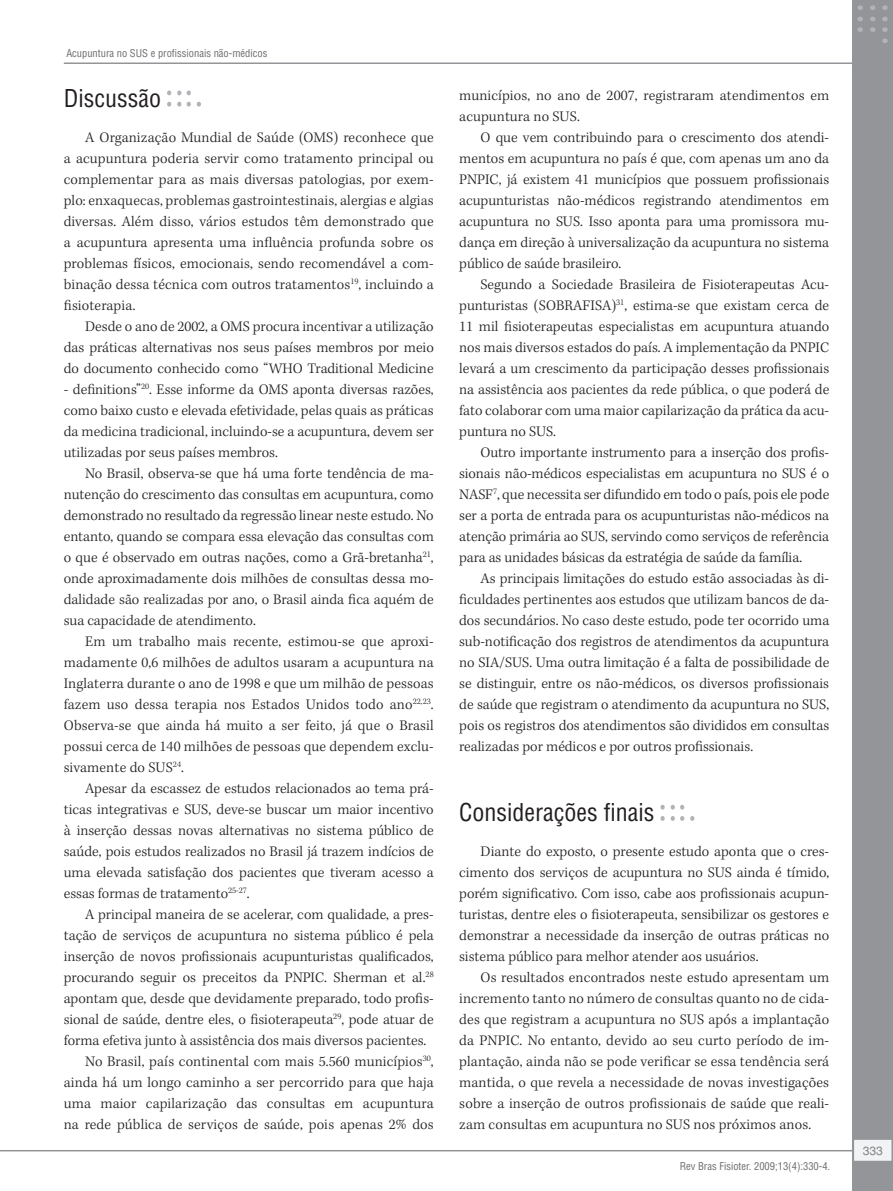
<style>
.page{position:relative;width:893px;height:1191px;background:#fff}
.page>*{position:absolute;margin:0;border:0;box-sizing:border-box;transform-origin:0 0}
.z04_0_Sub1{font:condensed 24px "Helvetica LT Std";color:#231f20}
.z05_0_texto_txt{font:300 15px/21px "Kepler Std";color:#231f20;text-align:justify}
.t1{font:12px "Helvetica LT Std";color:#808285}
.t2{font:condensed 10.5px "Helvetica LT Std";color:#6c6d70}
</style>
<div class="page">
<svg style="left:197px;top:102px;width:4px;height:5px"></svg>
<svg style="left:187px;top:102px;width:4px;height:5px"></svg>
<svg style="left:177px;top:102px;width:4px;height:5px"></svg>
<svg style="left:167px;top:102px;width:4px;height:5px"></svg>
<svg style="left:187px;top:90px;width:4px;height:5px"></svg>
<svg style="left:177px;top:90px;width:4px;height:5px"></svg>
<svg style="left:167px;top:90px;width:4px;height:5px"></svg>
<svg style="left:690px;top:816px;width:4px;height:5px"></svg>
<svg style="left:671px;top:816px;width:13px;height:5px"></svg>
<svg style="left:660px;top:816px;width:5px;height:5px"></svg>
<svg style="left:671px;top:804px;width:13px;height:5px"></svg>
<svg style="left:660px;top:804px;width:5px;height:5px"></svg>
<hr style="left:0;top:1150px;width:879px;height:1px;background:#939598">
<hr style="left:64px;top:62px;width:810px;height:2px;background:#939598">
<div style="left:853px;top:0;width:40px;height:1191px;background:#939598"></div>
<div style="left:853px;top:1139px;width:39px;height:22px;background:#f2f3f4"></div>
<div style="left:853px;top:1138px;width:40px;height:24px;border:2px solid #939598"></div>
<svg style="left:857px;top:27px;width:6px;height:5px"></svg>
<svg style="left:857px;top:17px;width:6px;height:4px"></svg>
<svg style="left:857px;top:5px;width:6px;height:5px"></svg>
<svg style="left:870px;top:27px;width:5px;height:5px"></svg>
<svg style="left:870px;top:17px;width:5px;height:4px"></svg>
<svg style="left:870px;top:5px;width:5px;height:5px"></svg>
<svg style="left:882px;top:27px;width:6px;height:5px"></svg>
<svg style="left:882px;top:38px;width:6px;height:5px"></svg>
<svg style="left:882px;top:17px;width:6px;height:4px"></svg>
<svg style="left:882px;top:5px;width:6px;height:5px"></svg>
<p class="t2" style="left:66px;top:46px;width:202px">Acupuntura no SUS e profissionais não-médicos</p>
<p class="z04_0_Sub1" style="left:64px;top:83px;width:99px">Discussão</p>
<p class="z05_0_texto_txt" style="left:64px;top:127px;width:371px;text-indent:21px">A Organização Mundial de Saúde (OMS) reconhece que a acupuntura poderia servir como tratamento principal ou complementar para as mais diversas patologias, por exem&shy;plo: enxaquecas, problemas gastrointestinais, alergias e algias diversas. Além disso, vários estudos têm demonstrado que a acupuntura apresenta uma influência profunda sobre os problemas físicos, emocionais, sendo recomendável a com&shy;binação dessa técnica com outros tratamentos<sup>19</sup>, incluindo a fisioterapia.</p>
<p class="z05_0_texto_txt" style="left:64px;top:316px;width:371px;text-indent:21px">Desde o ano de 2002, a OMS procura incentivar a utilização das práticas alternativas nos seus países membros por meio do documento conhecido como “WHO Traditional Medicine</p>
<p class="z05_0_texto_txt" style="left:64px;top:379px;width:371px">- definitions”<sup>20</sup>. Esse informe da OMS aponta diversas razões, como baixo custo e elevada efetividade, pelas quais as práticas da medicina tradicional, incluindo-se a acupuntura, devem ser utilizadas por seus países membros.</p>
<p class="z05_0_texto_txt" style="left:64px;top:463px;width:371px;text-indent:21px">No Brasil, observa-se que há uma forte tendência de ma&shy;nutenção do crescimento das consultas em acupuntura, como demonstrado no resultado da regressão linear neste estudo. No entanto, quando se compara essa elevação das consultas com o que é observado em outras nações, como a Grã-bretanha<sup>21</sup>, onde aproximadamente dois milhões de consultas dessa mo&shy;dalidade são realizadas por ano, o Brasil ainda fica aquém de sua capacidade de atendimento.</p>
<p class="z05_0_texto_txt" style="left:64px;top:631px;width:371px;text-indent:21px">Em um trabalho mais recente, estimou-se que aproxi&shy;madamente 0,6 milhões de adultos usaram a acupuntura na Inglaterra durante o ano de 1998 e que um milhão de pessoas fazem uso dessa terapia nos Estados Unidos todo ano<sup>22,23</sup>.<br>Observa-se que ainda há muito a ser feito, já que o Brasil possui cerca de 140 milhões de pessoas que dependem exclu&shy;sivamente do SUS<sup>24</sup>.</p>
<p class="z05_0_texto_txt" style="left:64px;top:778px;width:371px;text-indent:21px">Apesar da escassez de estudos relacionados ao tema prá&shy;ticas integrativas e SUS, deve-se buscar um maior incentivo à inserção dessas novas alternativas no sistema público de saúde, pois estudos realizados no Brasil já trazem indícios de uma elevada satisfação dos pacientes que tiveram acesso a essas formas de tratamento<sup>25-27</sup>.</p>
<p class="z05_0_texto_txt" style="left:64px;top:904px;width:371px;text-indent:21px">A principal maneira de se acelerar, com qualidade, a pres&shy;tação de serviços de acupuntura no sistema público é pela inserção de novos profissionais acupunturistas qualificados, procurando seguir os preceitos da PNPIC. Sherman et al.<sup>28 </sup>apontam que, desde que devidamente preparado, todo profis&shy;sional de saúde, dentre eles, o fisioterapeuta<sup>29</sup>, pode atuar de forma efetiva junto à assistência dos mais diversos pacientes.</p>
<p class="z05_0_texto_txt" style="left:64px;top:1051px;width:371px;text-indent:21px">No Brasil, país continental com mais 5.560 municípios<sup>30</sup>, ainda há um longo caminho a ser percorrido para que haja uma maior capilarização das consultas em acupuntura na rede pública de serviços de saúde, pois apenas 2% dos</p>
<p class="z05_0_texto_txt" style="left:459px;top:85px;width:371px">municípios, no ano de 2007, registraram atendimentos em acupuntura no SUS.</p>
<p class="z05_0_texto_txt" style="left:459px;top:127px;width:371px;text-indent:21px">O que vem contribuindo para o crescimento dos atendi&shy;mentos em acupuntura no país é que, com apenas um ano da PNPIC, já existem 41 municípios que possuem profissionais acupunturistas não-médicos registrando atendimentos em acupuntura no SUS. Isso aponta para uma promissora mu&shy;dança em direção à universalização da acupuntura no sistema público de saúde brasileiro.</p>
<p class="z05_0_texto_txt" style="left:459px;top:274px;width:371px;text-indent:21px">Segundo a Sociedade Brasileira de Fisioterapeutas Acu&shy;punturistas (SOBRAFISA)<sup>31</sup>, estima-se que existam cerca de 11 mil fisioterapeutas especialistas em acupuntura atuando nos mais diversos estados do país. A implementação da PNPIC levará a um crescimento da participação desses profissionais na assistência aos pacientes da rede pública, o que poderá de fato colaborar com uma maior capilarização da prática da acu&shy;puntura no SUS.</p>
<p class="z05_0_texto_txt" style="left:459px;top:442px;width:371px;text-indent:21px">Outro importante instrumento para a inserção dos profis&shy;sionais não-médicos especialistas em acupuntura no SUS é o NASF<sup>7</sup>, que necessita ser difundido em todo o país, pois ele pode ser a porta de entrada para os acupunturistas não-médicos na atenção primária ao SUS, servindo como serviços de referência para as unidades básicas da estratégia de saúde da família.</p>
<p class="z05_0_texto_txt" style="left:459px;top:568px;width:371px;text-indent:21px">As principais limitações do estudo estão associadas às di&shy;ficuldades pertinentes aos estudos que utilizam bancos de da&shy;dos secundários. No caso deste estudo, pode ter ocorrido uma sub-notificação dos registros de atendimentos da acupuntura no SIA/SUS. Uma outra limitação é a falta de possibilidade de se distinguir, entre os não-médicos, os diversos profissionais de saúde que registram o atendimento da acupuntura no SUS, pois os registros dos atendimentos são divididos em consultas realizadas por médicos e por outros profissionais.</p>
<p class="z04_0_Sub1" style="left:459px;top:797px;width:197px">Considerações finais</p>
<p class="z05_0_texto_txt" style="left:459px;top:841px;width:371px;text-indent:21px">Diante do exposto, o presente estudo aponta que o cres&shy;cimento dos serviços de acupuntura no SUS ainda é tímido, porém significativo. Com isso, cabe aos profissionais acupun&shy;turistas, dentre eles o fisioterapeuta, sensibilizar os gestores e demonstrar a necessidade da inserção de outras práticas no sistema público para melhor atender aos usuários.</p>
<p class="z05_0_texto_txt" style="left:459px;top:967px;width:371px;text-indent:21px">Os resultados encontrados neste estudo apresentam um incremento tanto no número de consultas quanto no de cida&shy;des que registram a acupuntura no SUS após a implantação da PNPIC. No entanto, devido ao seu curto período de im&shy;plantação, ainda não se pode verificar se essa tendência será mantida, o que revela a necessidade de novas investigações sobre a inserção de outros profissionais de saúde que reali&shy;zam consultas em acupuntura no SUS nos próximos anos.</p>
<p class="t2" style="left:680px;top:1160px;width:152px">Rev Bras Fisioter. 2009;13(4):330-4.</p>
<p class="t1" style="left:863px;top:1143px;width:22px">333</p>
</div>
